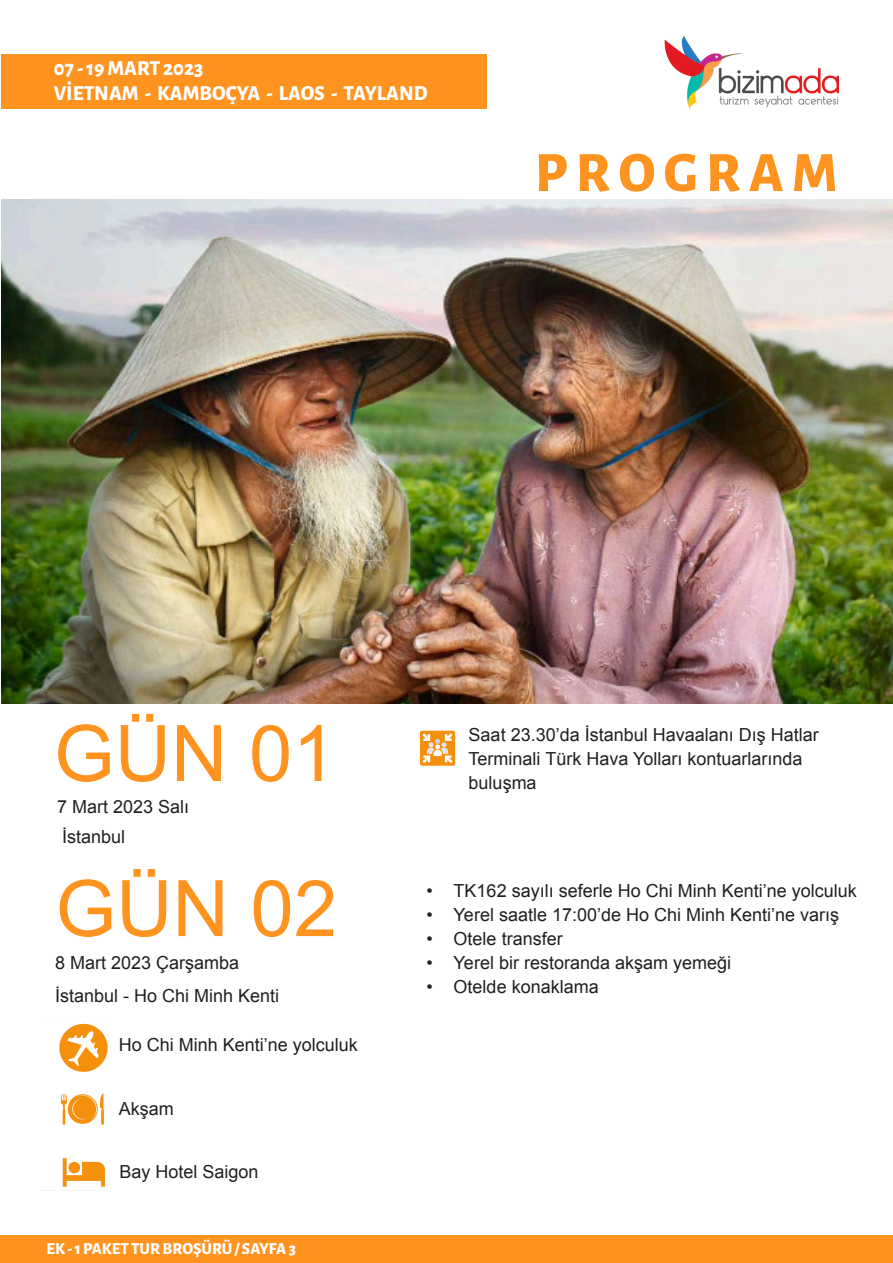
<style>
.page{position:relative;width:893px;height:1263px;background:#fff}
.page>*{position:absolute;margin:0;border:0;box-sizing:border-box;transform-origin:0 0}
.t1{font:78px "Arial";color:#ff931f}
.t2{font:800 57px "Alegreya Sans";color:#ff931f}
.t3{font:800 21px "Alegreya Sans";color:#fff}
.t4{font:18px/24px "Arial";color:#231f20}
.t5{font:800 16.5px "Alegreya Sans";color:#fff}
</style>
<div class="page">
<img style="left:664px;top:37px;width:175px;height:72px">
<img style="left:1px;top:200px;width:892px;height:503px">
<div style="left:0;top:1235px;width:893px;height:28px;background:#ff931f"></div>
<div style="left:1px;top:54px;width:486px;height:54px;background:#ff931f"></div>
<img style="left:419px;top:730px;width:36px;height:36px">
<img style="left:41px;top:1023px;width:69px;height:168px">
<p class="t3" style="left:54px;top:52px;width:151px">07 - 19 MART 2023</p>
<p class="t3" style="left:54px;top:77px;width:375px">VİETNAM - KAMBOÇYA - LAOS - TAYLAND</p>
<p class="t2" style="left:535px;top:129px;width:304px">P R O G R A M</p>
<p class="t1" style="left:54px;top:702px;width:283px">GÜN 01</p>
<p class="t4" style="left:57px;top:795px;width:134px">7 Mart 2023 Salı</p>
<p class="t4" style="left:62px;top:825px;width:65px">İstanbul</p>
<p class="t4" style="left:469px;top:723px;width:352px">Saat 23.30’da İstanbul Havaalanı Dış Hatlar<br>Terminali Türk Hava Yolları kontuarlarında buluşma</p>
<p class="t1" style="left:56px;top:857px;width:283px">GÜN 02</p>
<p class="t4" style="left:55px;top:951px;width:186px">8 Mart 2023 Çarşamba</p>
<p class="t4" style="left:55px;top:984px;width:226px">İstanbul - Ho Chi Minh Kenti</p>
<p class="t4" style="left:119px;top:1033px;width:241px">Ho Chi Minh Kenti’ne yolculuk</p>
<p class="t4" style="left:119px;top:1097px;width:57px">Akşam</p>
<p class="t4" style="left:119px;top:1160px;width:141px">Bay Hotel Saigon</p>
<p class="t5" style="left:46px;top:1236px;width:251px">EK - 1 PAKET TUR BROŞÜRÜ / SAYFA 3</p>
<p class="t4" style="left:427px;top:879px;width:432px">• TK162 sayılı seferle Ho Chi Minh Kenti’ne yolculuk</p>
<p class="t4" style="left:427px;top:903px;width:414px">• Yerel saatle 17:00’de Ho Chi Minh Kenti’ne varış</p>
<p class="t4" style="left:427px;top:927px;width:138px">• Otele transfer</p>
<p class="t4" style="left:427px;top:951px;width:306px">• Yerel bir restoranda akşam yemeği</p>
<p class="t4" style="left:427px;top:975px;width:174px">• Otelde konaklama</p>
</div>
